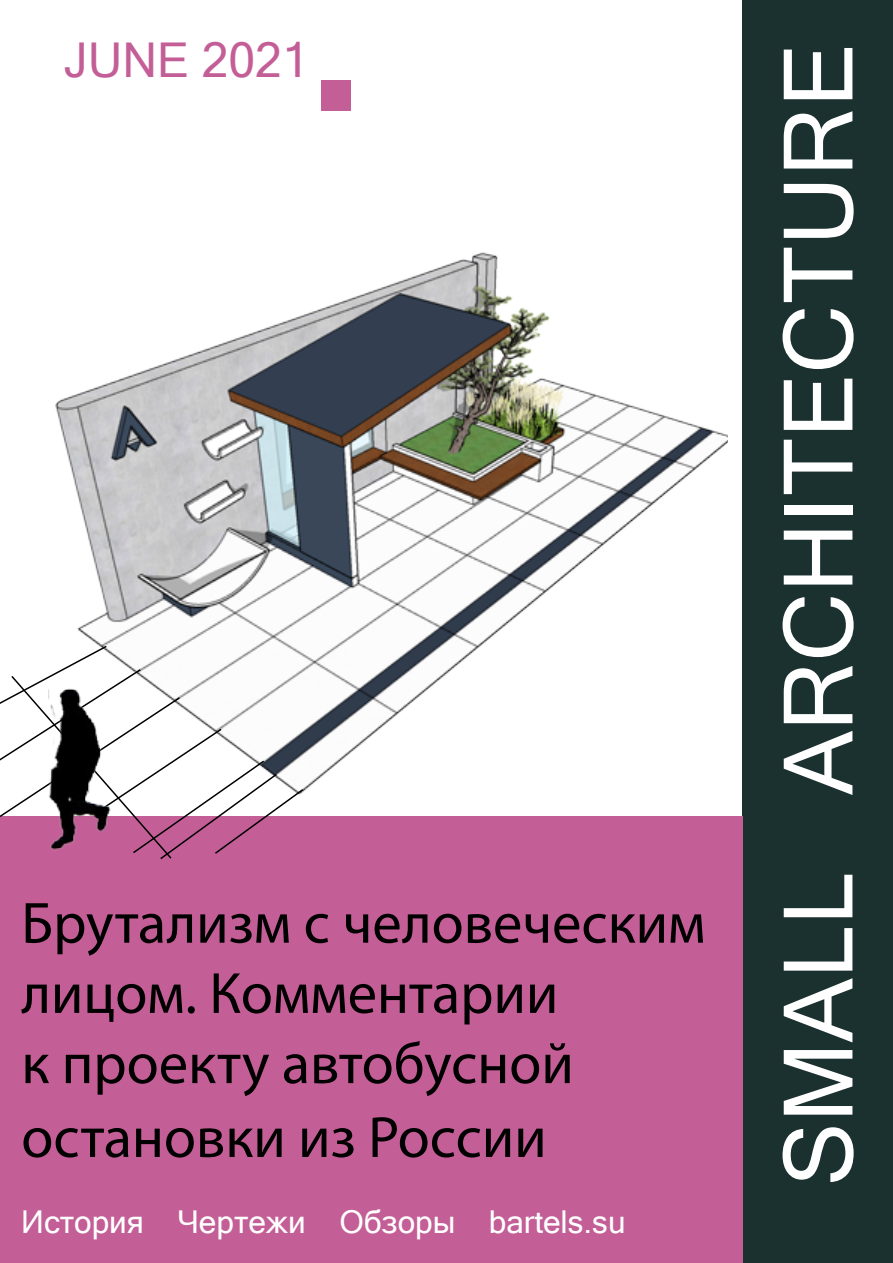
<style>
.page{position:relative;width:893px;height:1263px;background:#fff}
.page>*{position:absolute;margin:0;border:0;box-sizing:border-box;transform-origin:0 0}
.t1{font:96px "Microsoft Sans Serif";color:#fff}
.t2{font:58.5px/71.4px "Myriad Pro";color:#000}
.t3{font:48px "Microsoft Sans Serif";color:#c35e97}
.t4{font:31.5px "Microsoft Sans Serif";color:#fff}
</style>
<div class="page">
<div style="left:742px;top:0;width:151px;height:1263px;background:#1b3130"></div>
<div style="left:0;top:816px;width:742px;height:447px;background:#c35e97"></div>
<img style="left:55px;top:252px;width:672px;height:539px">
<div style="left:321px;top:81px;width:30px;height:30px;background:#c35e97"></div>
<svg style="left:0;top:644px;width:305px;height:216px"></svg>
<p class="t3" style="left:64px;top:29px;width:246px">JUNE 2021</p>
<p class="t2" style="left:21px;top:886px;width:686px">Брутализм с человеческим лицом. Комментарии<br>к проекту автобусной остановки из России</p>
<p class="t4" style="left:21px;top:1201px;width:606px">История Чертежи Обзоры bartels.su</p>
<h1 class="t1" style="left:756px;top:1186px;width:1145px;rotate:-90deg">SMALL ARCHITECTURE</h1>
</div>
